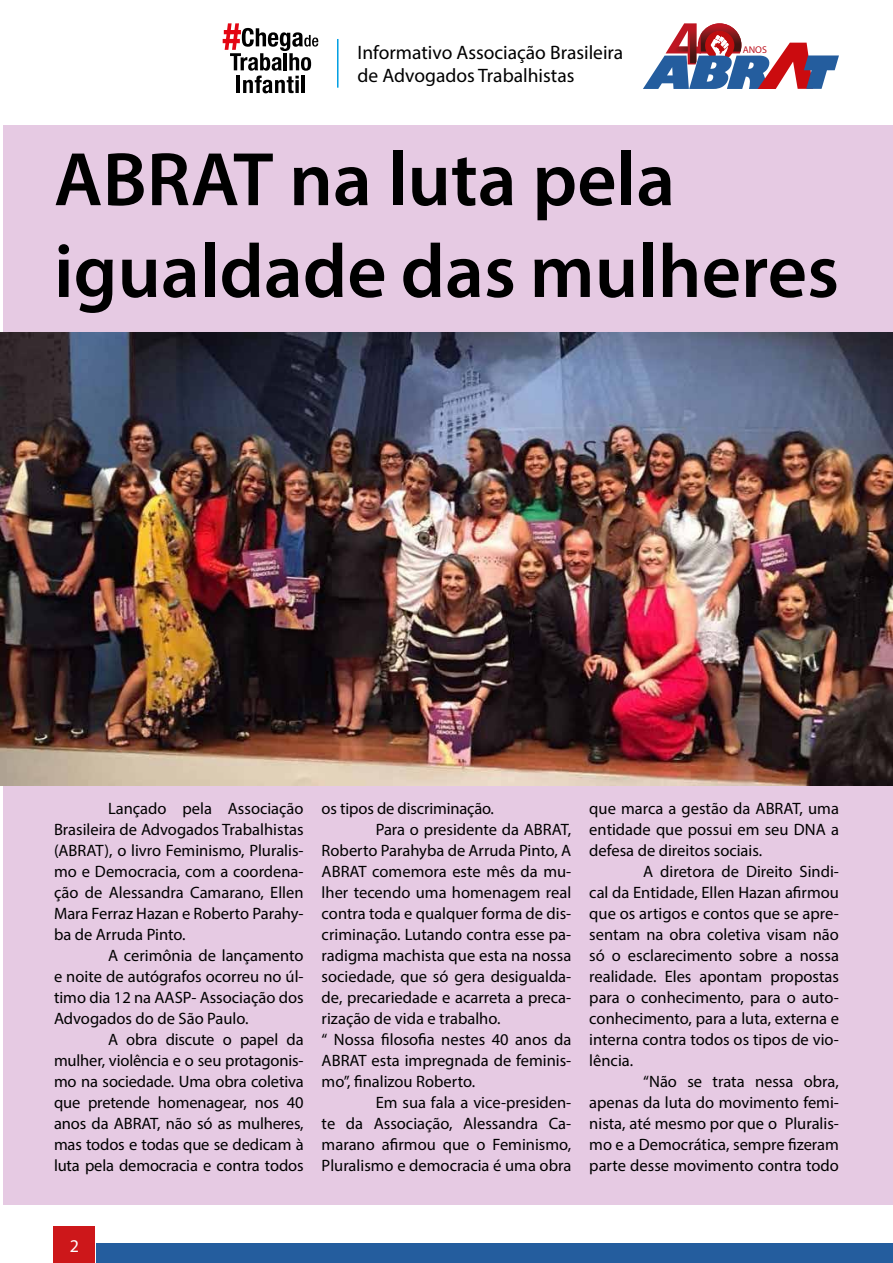
<style>
.page{position:relative;width:893px;height:1263px;background:#fff}
.page>*{position:absolute;margin:0;border:0;box-sizing:border-box;transform-origin:0 0}
.t1{font:600 76.5px/91.8px "Myriad Pro";color:#000}
.t2{font:19.5px/23.4px "Myriad Pro";color:#000}
.t3{font:18px "Myriad Pro";color:#fff}
.t4{font:16.5px/21px "Myriad Pro";color:#000;text-align:justify}
.t5{font:9.9px "Myriad Pro";color:#be1622}
</style>
<div class="page">
<div style="left:96px;top:1243px;width:797px;height:20px;background:#245d9e"></div>
<div style="left:54px;top:1226px;width:41px;height:37px;background:#cd171a"></div>
<svg style="left:643px;top:23px;width:196px;height:66px"></svg>
<hr style="left:337px;top:39px;width:1px;height:49px;background:#009fe3">
<svg style="left:223px;top:23px;width:95px;height:70px"></svg>
<svg style="left:295px;top:80px;width:4px;height:13px"></svg>
<hr style="left:302px;top:76px;width:3px;height:17px;background:#000">
<div style="left:3px;top:125px;width:890px;height:1080px;background:#e6cae3"></div>
<img style="left:1px;top:333px;width:891px;height:453px">
<p class="t2" style="left:358px;top:40px;width:267px">Informativo Associação Brasileira de Advogados Trabalhistas</p>
<p class="t5" style="left:743px;top:44px;width:26px">ANOS</p>
<h1 class="t1" style="left:54px;top:132px;width:786px">ABRAT na luta pela igualdade das mulheres</h1>
<p class="t4" style="left:54px;top:798px;width:251px;text-indent:54px">Lançado pela Associação Brasileira de Advogados Trabalhistas (ABRAT), o livro Feminismo, Pluralis&shy;mo e Democracia, com a coordena&shy;ção de Alessandra Camarano, Ellen Mara Ferraz Hazan e Roberto Parahy&shy;ba de Arruda Pinto.</p>
<p class="t4" style="left:54px;top:945px;width:251px;text-indent:54px">A cerimônia de lançamento e noite de autógrafos ocorreu no úl&shy;timo dia 12 na AASP- Associação dos Advogados do de São Paulo.</p>
<p class="t4" style="left:54px;top:1029px;width:251px;text-indent:54px">A obra discute o papel da mulher, violência e o seu protagonis&shy;mo na sociedade. Uma obra coletiva que pretende homenagear, nos 40 anos da ABRAT, não só as mulheres, mas todos e todas que se dedicam à luta pela democracia e contra todos</p>
<p class="t4" style="left:322px;top:798px;width:174px">os tipos de discriminação.</p>
<p class="t4" style="left:376px;top:819px;width:197px">Para o presidente da ABRAT,</p>
<p class="t4" style="left:322px;top:840px;width:251px">Roberto Parahyba de Arruda Pinto, A</p>
<p class="t4" style="left:322px;top:861px;width:251px">ABRAT comemora este mês da mu-</p>
<p class="t4" style="left:322px;top:882px;width:251px">lher tecendo uma homenagem real</p>
<p class="t4" style="left:322px;top:903px;width:251px">contra toda e qualquer forma de dis-</p>
<p class="t4" style="left:322px;top:924px;width:251px">criminação. Lutando contra esse pa-</p>
<p class="t4" style="left:322px;top:945px;width:251px">radigma machista que esta na nossa</p>
<p class="t4" style="left:322px;top:966px;width:251px">sociedade, que só gera desigualda-</p>
<p class="t4" style="left:322px;top:987px;width:251px">de, precariedade e acarreta a preca-</p>
<p class="t4" style="left:322px;top:1008px;width:180px">rização de vida e trabalho.</p>
<p class="t4" style="left:322px;top:1029px;width:251px">“ Nossa filosofia nestes 40 anos da</p>
<p class="t4" style="left:322px;top:1050px;width:251px">ABRAT esta impregnada de feminis-</p>
<p class="t4" style="left:322px;top:1071px;width:155px">mo”, finalizou Roberto.</p>
<p class="t4" style="left:376px;top:1092px;width:197px">Em sua fala a vice-presiden-</p>
<p class="t4" style="left:322px;top:1113px;width:251px">te da Associação, Alessandra Ca-</p>
<p class="t4" style="left:322px;top:1134px;width:251px">marano afirmou que o Feminismo,</p>
<p class="t4" style="left:322px;top:1155px;width:251px">Pluralismo e democracia é uma obra</p>
<p class="t4" style="left:589px;top:798px;width:251px">que marca a gestão da ABRAT, uma entidade que possui em seu DNA a defesa de direitos sociais.</p>
<p class="t4" style="left:589px;top:861px;width:251px;text-indent:54px">A diretora de Direito Sindi&shy;cal da Entidade, Ellen Hazan afirmou que os artigos e contos que se apre&shy;sentam na obra coletiva visam não só o esclarecimento sobre a nossa realidade. Eles apontam propostas para o conhecimento, para o auto&shy;conhecimento, para a luta, externa e interna contra todos os tipos de vio&shy;lência.</p>
<p class="t4" style="left:589px;top:1071px;width:251px;text-indent:54px">“Não se trata nessa obra, apenas da luta do movimento femi&shy;nista, até mesmo por que o Pluralis&shy;mo e a Democrática, sempre fizeram parte desse movimento contra todo</p>
<p class="t3" style="left:70px;top:1234px;width:11px">2</p>
</div>
